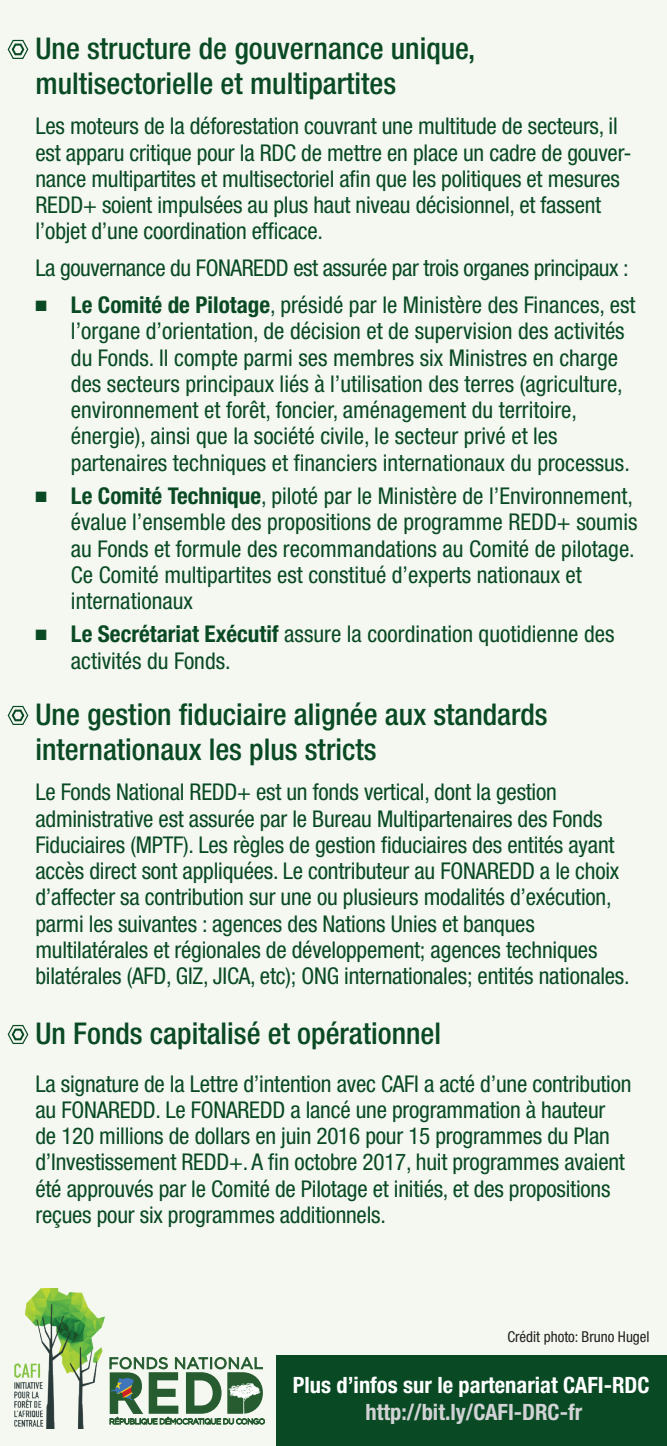
<style>
.page{position:relative;width:667px;height:1446px;background:#fff}
.page>*{position:absolute;margin:0;border:0;box-sizing:border-box;transform-origin:0 0}
.t1{font:500 condensed 30px/35px "Helvetica Neue";color:#094a24}
.t2{font:condensed 23px/26.2px "Helvetica Neue";letter-spacing:-.01em;color:#094a24}
.t3{font:700 condensed 22.5px "Helvetica Neue";color:#fff}
.t4{font:700 condensed 22.5px "Helvetica Neue";color:#d1d2d4}
.t5{font:condensed 15px "Helvetica Neue";color:#231f20}
.s1{font-weight:700}
</style>
<div class="page">
<div style="left:0;top:0;width:666px;height:1446px;background:#f5f8f1"></div>
<svg style="left:8px;top:40px;width:20px;height:19px"></svg>
<svg style="left:8px;top:706px;width:20px;height:19px"></svg>
<svg style="left:8px;top:1025px;width:20px;height:19px"></svg>
<div style="left:276px;top:1356px;width:390px;height:90px;background:#094a24"></div>
<img style="left:14px;top:1288px;width:91px;height:141px">
<svg style="left:110px;top:1357px;width:154px;height:67px"></svg>
<h1 class="t1" style="left:35px;top:30px;width:441px">Une structure de gouvernance unique, multisectorielle et multipartites</h1>
<p class="t2" style="left:35px;top:113px;width:597px">Les moteurs de la déforestation couvrant une multitude de secteurs, il est apparu critique pour la RDC de mettre en place un cadre de gouver&shy;nance multipartites et multisectoriel afin que les politiques et mesures REDD+ soient impulsées au plus haut niveau décisionnel, et fassent l’objet d’une coordination efficace.</p>
<p class="t2" style="left:35px;top:255px;width:594px">La gouvernance du FONAREDD est assurée par trois organes principaux :</p>
<p class="t2" style="left:71px;top:292px;width:565px;text-indent:-35px">■ <span class="s1">Le Comité de Pilotage</span>, présidé par le Ministère des Finances, est l’organe d’orientation, de décision et de supervision des activités du Fonds. Il compte parmi ses membres six Ministres en charge des secteurs principaux liés à l’utilisation des terres (agriculture, environnement et forêt, foncier, aménagement du territoire, énergie), ainsi que la société civile, le secteur privé et les partenaires techniques et financiers internationaux du processus.</p>
<p class="t2" style="left:71px;top:483px;width:567px;text-indent:-35px">■ <span class="s1">Le Comité Technique</span>, piloté par le Ministère de l’Environnement, évalue l’ensemble des propositions de programme REDD+ soumis au Fonds et formule des recommandations au Comité de pilotage.<br>Ce Comité multipartites est constitué d’experts nationaux et internationaux</p>
<p class="t2" style="left:71px;top:621px;width:544px;text-indent:-35px">■ <span class="s1">Le Secrétariat Exécutif</span> assure la coordination quotidienne des activités du Fonds.</p>
<h1 class="t1" style="left:35px;top:696px;width:513px">Une gestion fiduciaire alignée aux standards internationaux les plus stricts</h1>
<p class="t2" style="left:35px;top:779px;width:595px">Le Fonds National REDD+ est un fonds vertical, dont la gestion administrative est assurée par le Bureau Multipartenaires des Fonds Fiduciaires (MPTF). Les règles de gestion fiduciaires des entités ayant accès direct sont appliquées. Le contributeur au FONAREDD a le choix d’affecter sa contribution sur une ou plusieurs modalités d’exécution, parmi les suivantes : agences des Nations Unies et banques multilatérales et régionales de développement; agences techniques bilatérales (AFD, GIZ, JICA, etc); ONG internationales; entités nationales.</p>
<h1 class="t1" style="left:35px;top:1015px;width:407px">Un Fonds capitalisé et opérationnel</h1>
<p class="t2" style="left:35px;top:1070px;width:597px">La signature de la Lettre d’intention avec CAFI a acté d’une contribution au FONAREDD. Le FONAREDD a lancé une programmation à hauteur de 120 millions de dollars en juin 2016 pour 15 programmes du Plan d’Investissement REDD+. A fin octobre 2017, huit programmes avaient été approuvés par le Comité de Pilotage et initiés, et des propositions reçues pour six programmes additionnels.</p>
<p class="t5" style="left:507px;top:1327px;width:144px">Crédit photo: Bruno Hugel</p>
<p class="t3" style="left:292px;top:1371px;width:358px">Plus d’infos sur le partenariat CAFI-RDC</p>
<p class="t4" style="left:365px;top:1398px;width:218px">http://bit.ly/CAFI-DRC-fr</p>
</div>
